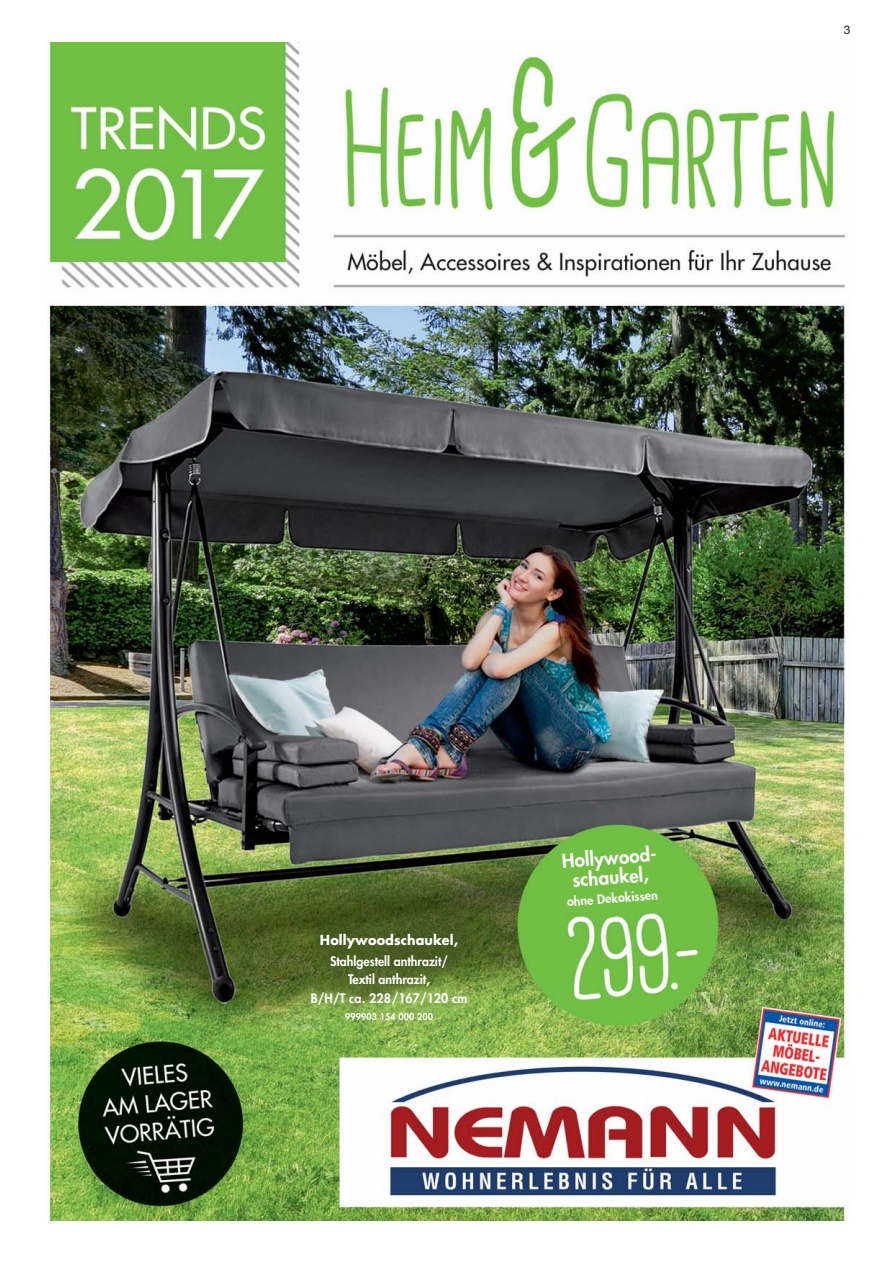
<style>
.page{position:relative;width:893px;height:1276px;background:#fff}
.page>*{position:absolute;margin:0;border:0;box-sizing:border-box;transform-origin:0 0}
.t1{font:800 18.75px/19.4px "Futura";color:#fff;text-align:center}
.t2{font:700 13.5px "Futura";letter-spacing:.005em;color:#fff;scale:.95 1}
.t3{font:800 12.75px/18px "Futura";color:#fff;text-align:center}
.t4{font:800 12.3px "Futura";color:#fff}
.t5{font:12px "Helvetica Neue";color:#231f20}
.t6{font:800 9px "Futura";letter-spacing:.01em;color:#fff}
</style>
<div class="page">
<img style="left:47px;top:43px;width:803px;height:1177px">
<p class="t5" style="left:844px;top:26px;width:8px">3</p>
<p class="t2" style="left:320px;top:934px;width:147px">Hollywoodschaukel,</p>
<p class="t3" style="left:330px;top:953px;width:120px">Stahlgestell anthrazit/<br>Textil anthrazit,</p>
<p class="t3" style="left:311px;top:990px;width:158px">B/H/T ca. 228/167/120 cm</p>
<p class="t6" style="left:345px;top:1012px;width:89px">999903 154 000 200</p>
<p class="t1" style="left:561px;top:852px;width:99px;rotate:-4deg">Hollywood&shy;schaukel,</p>
<p class="t4" style="left:567px;top:895px;width:93px;rotate:-4deg">ohne Dekokissen</p>
</div>
